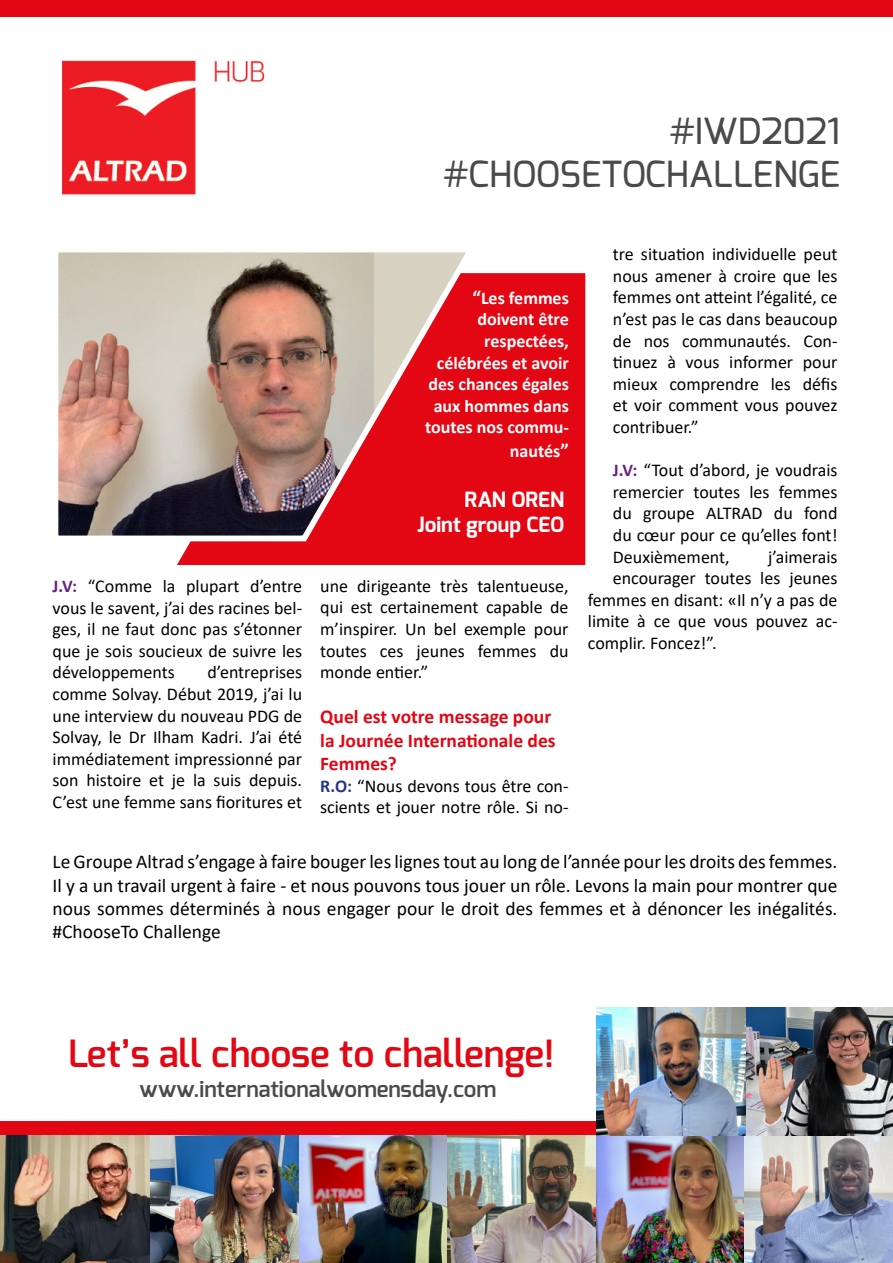
<style>
.page{position:relative;width:893px;height:1263px;background:#fff}
.page>*{position:absolute;margin:0;border:0;box-sizing:border-box;transform-origin:0 0}
.t1{font:600 37.5px "Exo";color:#e30613}
.t2{font:500 36px/43.2px "Exo";color:#4a4a49;text-align:right}
.t3{font:600 22.5px "Exo";color:#4a4a49}
.t4{font:700 21px/25.2px "Exo";color:#fff;text-align:right}
.t5{font:19.5px/23.4px "Calibri";color:#000;text-align:justify}
.t6{font:700 19.5px/23.4px "Calibri";color:#e30613}
.t7{font:18px/21.6px "Calibri";color:#000;text-align:justify}
.t8{font:700 18px/21.6px "Calibri";color:#fff;text-align:right}
.s1{font-weight:700;color:#682383}
.s2{font-size:19.5px}
.s3{font-weight:700;color:#283583}
</style>
<div class="page">
<div style="left:0;top:1121px;width:892px;height:141px;background:#e30613"></div>
<div style="left:0;top:0;width:893px;height:16px;background:#e30613"></div>
<div style="left:177px;top:273px;width:408px;height:292px;background:#e30613"></div>
<img style="left:58px;top:252px;width:423px;height:292px">
<img style="left:0;top:1135px;width:893px;height:128px">
<img style="left:62px;top:60px;width:203px;height:135px">
<img style="left:596px;top:1008px;width:297px;height:127px">
<img style="left:447px;top:1135px;width:149px;height:128px">
<h2 class="t2" style="left:443px;top:109px;width:398px">#IWD2021 #CHOOSETOCHALLENGE</h2>
<p class="t7" style="left:53px;top:575px;width:251px"><span class="s1">J.V:</span> “Comme la plupart d’entre vous le savent, j’ai des racines bel&shy;ges, il ne faut donc pas s’étonner que je sois soucieux de suivre les développements</p>
<p class="t7" style="left:53px;top:661px;width:251px;text-indent:155px">d’entreprises comme Solvay. Début 2019, j’ai lu une interview du nouveau PDG de Solvay, le Dr Ilham Kadri. J’ai été immédiatement impressionné par son histoire et je la suis depuis.<br>C’est une femme sans fioritures et</p>
<p class="t8" style="left:425px;top:287px;width:145px"><span class="s2">“</span>Les femmes doivent être respectées, célébrées et avoir des chances égales aux hommes dans toutes nos commu-</p>
<p class="t8" style="left:510px;top:440px;width:60px">nautés<span class="s2">”</span></p>
<p class="t4" style="left:417px;top:487px;width:149px">RAN OREN<br>Joint group CEO</p>
<p class="t7" style="left:320px;top:575px;width:250px">une dirigeante très talentueuse, qui est certainement capable de m’inspirer. Un bel exemple pour toutes ces jeunes femmes du monde entier.”</p>
<p class="t6" style="left:320px;top:705px;width:237px">Quel est votre message pour la Journée Internationale des<br>Femmes?</p>
<p class="t7" style="left:320px;top:774px;width:250px"><span class="s3">R.O:</span> “Nous devons tous être con&shy;scients et jouer notre rôle. Si no-</p>
<p class="t7" style="left:613px;top:243px;width:226px">tre situation individuelle peut nous amener à croire que les femmes ont atteint l’égalité, ce n’est pas le cas dans beaucoup de nos communautés. Con&shy;tinuez à vous informer pour mieux comprendre les défis et voir comment vous pouvez contribuer.”</p>
<p class="t7" style="left:613px;top:459px;width:226px"><span class="s1">J.V:</span> “Tout d’abord, je voudrais remercier toutes les femmes du groupe ALTRAD du fond du cœur pour ce qu’elles font!<br>Deuxièmement,</p>
<p class="t7" style="left:768px;top:545px;width:71px">j’aimerais</p>
<p class="t7" style="left:613px;top:567px;width:226px">encourager toutes les jeunes</p>
<p class="t7" style="left:588px;top:588px;width:251px">femmes en disant: «Il n’y a pas de</p>
<p class="t7" style="left:588px;top:610px;width:251px">limite à ce que vous pouvez ac-</p>
<p class="t7" style="left:588px;top:632px;width:130px">complir. Foncez!”.</p>
<p class="t5" style="left:53px;top:849px;width:786px">Le Groupe Altrad s’engage à faire bouger les lignes tout au long de l’année pour les droits des femmes.<br>Il y a un travail urgent à faire - et nous pouvons tous jouer un rôle. Levons la main pour montrer que nous sommes déterminés à nous engager pour le droit des femmes et à dénoncer les inégalités. #ChooseTo Challenge</p>
<h1 class="t1" style="left:68px;top:1029px;width:488px">Let’s all choose to challenge!</h1>
<p class="t3" style="left:139px;top:1074px;width:359px">www.internationalwomensday.com</p>
</div>
